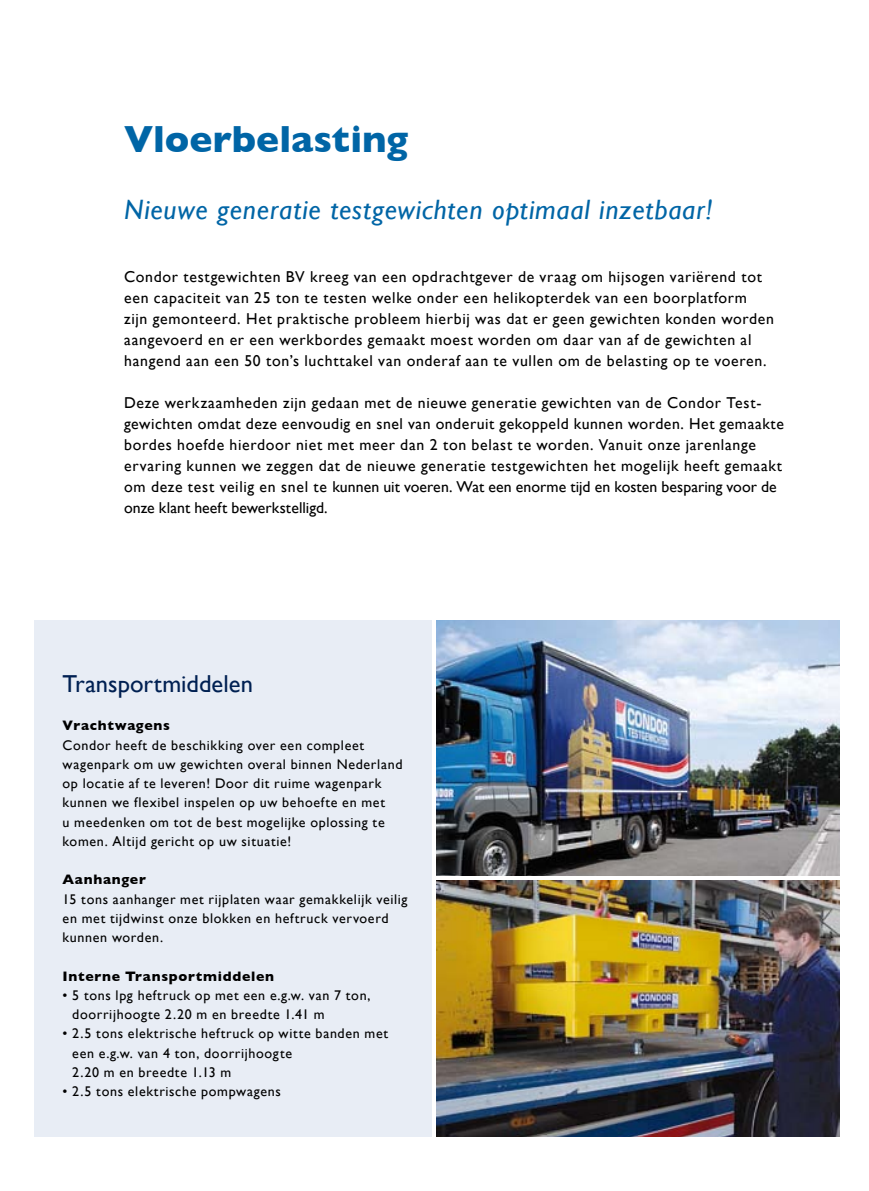
<style>
.page{position:relative;width:869px;height:1191px;background:#fff}
.page>*{position:absolute;margin:0;border:0;box-sizing:border-box;transform-origin:0 0}
.t1{font:700 38.5px "Gill Sans";color:#0065a6}
.t2{font:italic 28px "Gill Sans";letter-spacing:.03em;color:#0065a6}
.t3{font:24.5px "Gill Sans";color:#002052}
.t4{font:15.75px/21px "Gill Sans";letter-spacing:.04em;color:#000}
.t5{font:14px/19.2px "Gill Sans";letter-spacing:.05em;color:#000}
.t6{font:700 14px "Gill Sans";letter-spacing:.05em;color:#000}
</style>
<div class="page">
<div style="left:35px;top:620px;width:397px;height:516px;background:#e8edf5"></div>
<img style="left:437px;top:620px;width:401px;height:256px">
<img style="left:437px;top:881px;width:401px;height:255px">
<h1 class="t1" style="left:124px;top:117px;width:285px">Vloerbelasting</h1>
<h2 class="t2" style="left:124px;top:193px;width:589px">Nieuwe generatie testgewichten optimaal inzetbaar!</h2>
<p class="t4" style="left:124px;top:266px;width:651px">Condor testgewichten BV kreeg van een opdrachtgever de vraag om hijsogen variërend tot een capaciteit van 25 ton te testen welke onder een helikopterdek van een boorplatform zijn gemonteerd. Het praktische probleem hierbij was dat er geen gewichten konden worden aangevoerd en er een werkbordes gemaakt moest worden om daar van af de gewichten al hangend aan een 50 ton’s luchttakel van onderaf aan te vullen om de belasting op te voeren.</p>
<p class="t4" style="left:124px;top:392px;width:661px">Deze werkzaamheden zijn gedaan met de nieuwe generatie gewichten van de Condor Test&shy;gewichten omdat deze eenvoudig en snel van onderuit gekoppeld kunnen worden. Het gemaakte bordes hoefde hierdoor niet met meer dan 2 ton belast te worden. Vanuit onze jarenlange ervaring kunnen we zeggen dat de nieuwe generatie testgewichten het mogelijk heeft gemaakt om deze test veilig en snel te kunnen uit voeren. Wat een enorme tijd en kosten besparing voor de onze klant heeft bewerkstelligd.</p>
<h3 class="t3" style="left:63px;top:669px;width:192px">Transportmiddelen</h3>
<p class="t6" style="left:63px;top:717px;width:109px">Vrachtwagens</p>
<p class="t5" style="left:63px;top:735px;width:341px">Condor heeft de beschikking over een compleet wagenpark om uw gewichten overal binnen Nederland op locatie af te leveren! Door dit ruime wagenpark kunnen we flexibel inspelen op uw behoefte en met<br>u meedenken om tot de best mogelijke oplossing te komen. Altijd gericht op uw situatie!</p>
<p class="t6" style="left:63px;top:871px;width:85px">Aanhanger</p>
<p class="t5" style="left:63px;top:889px;width:346px">15 tons aanhanger met rijplaten waar gemakkelijk veilig en met tijdwinst onze blokken en heftruck vervoerd kunnen worden.</p>
<p class="t6" style="left:63px;top:967px;width:213px">Interne Transportmiddelen</p>
<p class="t5" style="left:72px;top:985px;width:300px;text-indent:-10px">• 5 tons lpg heftruck op met een e.g.w. van 7 ton, doorrijhoogte 2.20 m en breedte 1.41 m</p>
<p class="t5" style="left:72px;top:1024px;width:317px;text-indent:-10px">• 2.5 tons elektrische heftruck op witte banden met een e.g.w. van 4 ton, doorrijhoogte<br>2.20 m en breedte 1.13 m</p>
<p class="t5" style="left:62px;top:1081px;width:220px">• 2.5 tons elektrische pompwagens</p>
</div>
